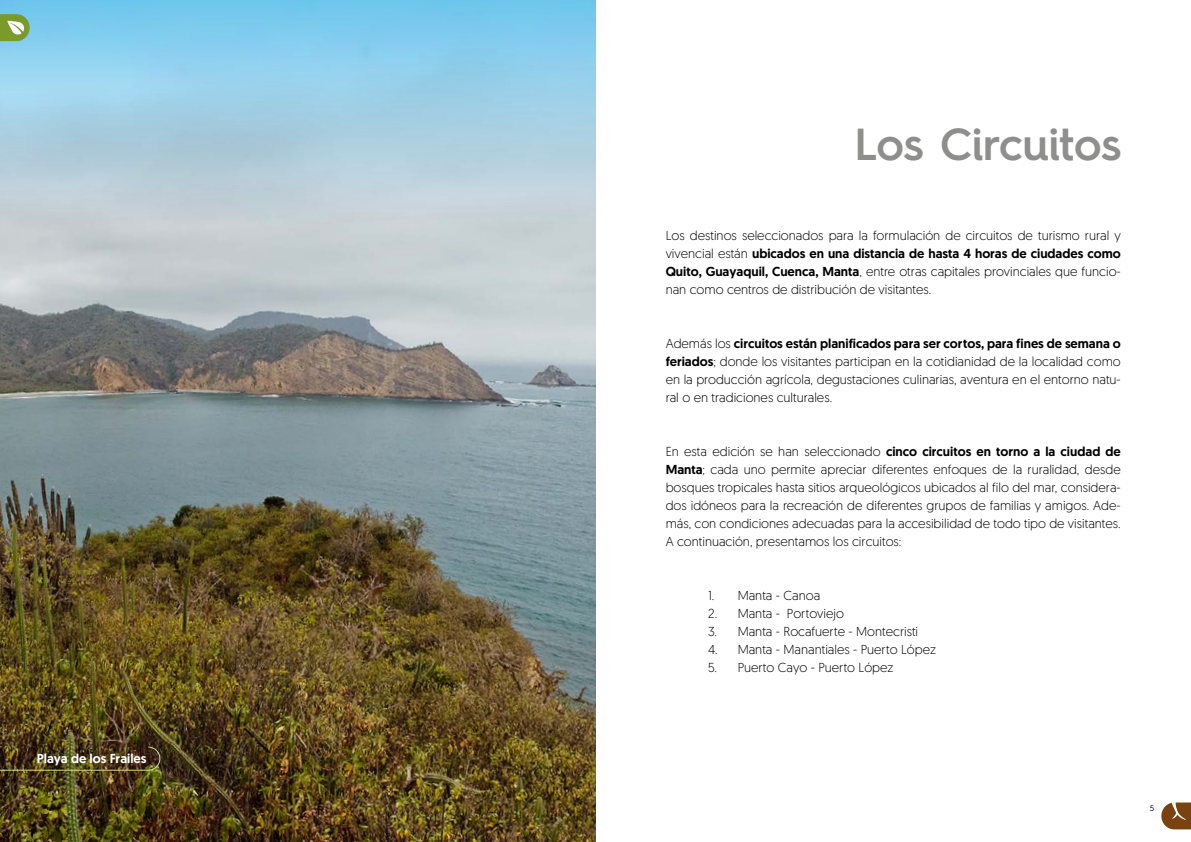
<style>
.page{position:relative;width:1191px;height:842px;background:#fff}
.page>*{position:absolute;margin:0;border:0;box-sizing:border-box;transform-origin:0 0}
.t1{font:600 45px "Hurme Geometric Sans 4";letter-spacing:-.005em;color:#8e8e8d}
.t2{font:300 13px/18px "Geomanist";color:#000;text-align:justify}
.t3{font:500 13px "Geomanist";color:#fff}
.t4{font:8px "Hurme Geometric Sans 4";color:#000}
.s1{font-weight:500}
</style>
<div class="page">
<svg style="left:1161px;top:802px;width:30px;height:27px"></svg>
<img style="left:0;top:224px;width:595px;height:618px">
<div style="left:0;top:0;width:595px;height:224px;background:linear-gradient(to bottom,#74ccf4,#cdd1d4)"></div>
<svg style="left:0;top:14px;width:30px;height:27px"></svg>
<img style="left:0;top:746px;width:161px;height:25px">
<p class="t3" style="left:37px;top:749px;width:111px">Playa de los Frailes</p>
<h1 class="t1" style="left:854px;top:112px;width:268px">Los Circuitos</h1>
<p class="t2" style="left:665px;top:226px;width:456px">Los destinos seleccionados para la formulación de circuitos de turismo rural y vivencial están <span class="s1">ubicados en una distancia de hasta 4 horas de ciudades como Quito, Guayaquil, Cuenca, Manta</span>, entre otras capitales provinciales que funcio&shy;nan como centros de distribución de visitantes.</p>
<p class="t2" style="left:665px;top:334px;width:456px">Además los <span class="s1">circuitos están planificados para ser cortos, para fines de semana o feriados</span>; donde los visitantes participan en la cotidianidad de la localidad como en la producción agrícola, degustaciones culinarias, aventura en el entorno natu&shy;ral o en tradiciones culturales.</p>
<p class="t2" style="left:665px;top:442px;width:456px">En esta edición se han seleccionado <span class="s1">cinco circuitos en torno a la ciudad de Manta</span>; cada uno permite apreciar diferentes enfoques de la ruralidad, desde bosques tropicales hasta sitios arqueológicos ubicados al filo del mar, considera&shy;dos idóneos para la recreación de diferentes grupos de familias y amigos. Ade&shy;más, con condiciones adecuadas para la accesibilidad de todo tipo de visitantes.<br>A continuación, presentamos los circuitos:</p>
<p class="t2" style="left:708px;top:586px;width:113px">1. Manta - Canoa</p>
<p class="t2" style="left:708px;top:604px;width:137px">2. Manta - Portoviejo</p>
<p class="t2" style="left:708px;top:622px;width:211px">3. Manta - Rocafuerte - Montecristi</p>
<p class="t2" style="left:708px;top:640px;width:229px">4. Manta - Manantiales - Puerto López</p>
<p class="t2" style="left:708px;top:658px;width:187px">5. Puerto Cayo - Puerto López</p>
<p class="t4" style="left:1149px;top:803px;width:6px">5</p>
</div>
